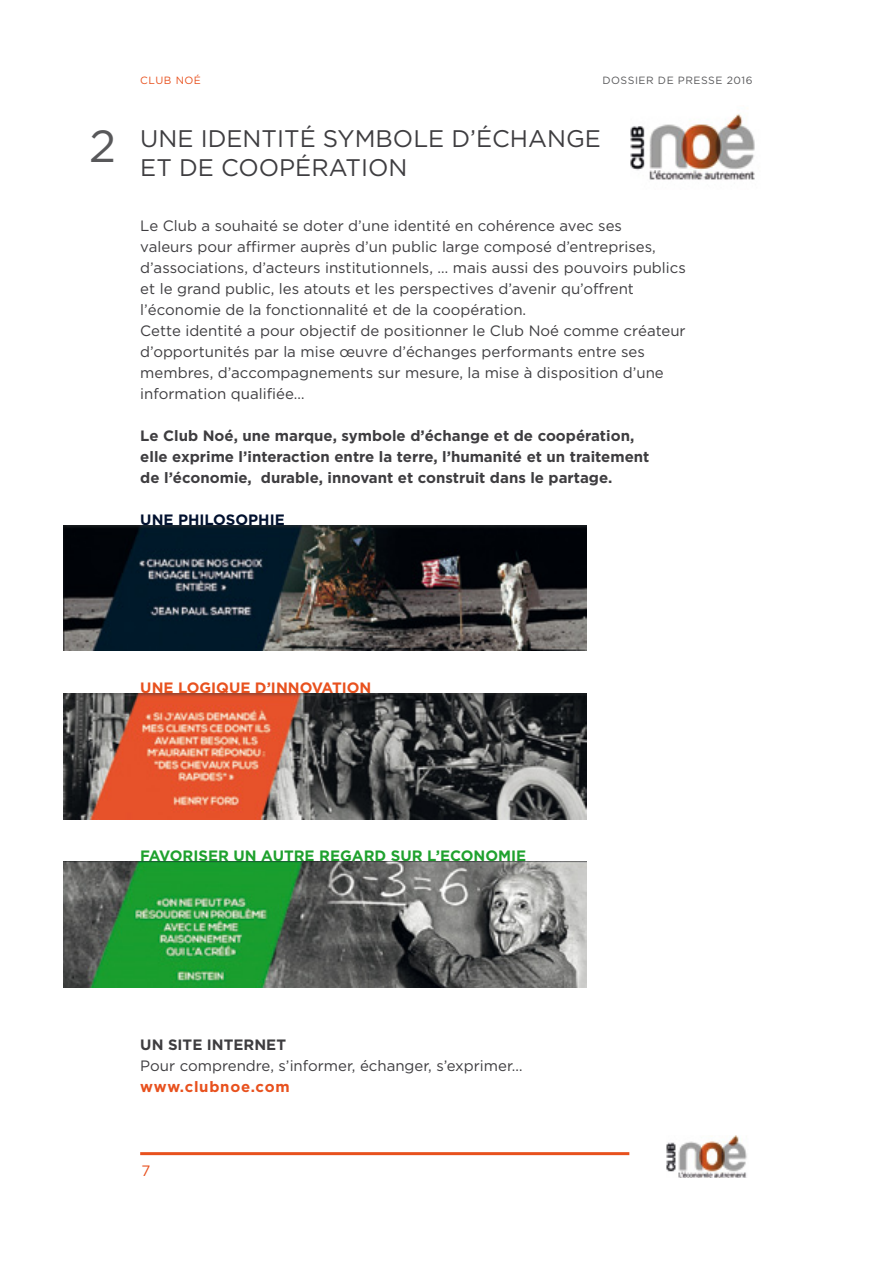
<style>
.page{position:relative;width:893px;height:1263px;background:#fff}
.page>*{position:absolute;margin:0;border:0;box-sizing:border-box;transform-origin:0 0}
.t1{font:45px "Gotham";color:#58585a}
.t2{font:24px "Gotham";color:#3e3d40}
.t3{font:15px/21px "Gotham";color:#3e3d40}
.t4{font:700 15px/21px "Gotham";color:#3e3d40}
.t5{font:700 15px "Gotham";letter-spacing:.035em;color:#e8511e}
.t6{font:700 15px "Gotham";color:#1fa12e}
.t7{font:700 15px "Gotham";color:#00102e}
.t8{font:15px "Gotham";color:#e8511e}
.t9{font:10.5px "Gotham";letter-spacing:.05em;color:#e8511e}
.t10{font:10.5px "Gotham";color:#58585a}
.s1{color:#58585a}
</style>
<div class="page">
<img style="left:64px;top:693px;width:522px;height:126px">
<img style="left:64px;top:525px;width:522px;height:125px">
<img style="left:64px;top:861px;width:522px;height:126px">
<hr style="left:140px;top:1152px;width:489px;height:3px;background:#e8511e">
<img style="left:667px;top:1136px;width:80px;height:42px">
<img style="left:630px;top:114px;width:125px;height:66px">
<h1 class="t1" style="left:89px;top:121px;width:28px">2</h1>
<p class="t9" style="left:140px;top:74px;width:68px">CLUB NOÉ <span class="s1">DOSSIER</span></p>
<p class="t10" style="left:658px;top:74px;width:29px">DE PRESSE</p>
<p class="t10" style="left:727px;top:74px;width:27px">2016</p>
<h2 class="t2" style="left:140px;top:125px;width:407px">Un e identité symbole d’échang</h2>
<h2 class="t2" style="left:585px;top:125px;width:18px">e</h2>
<h2 class="t2" style="left:140px;top:154px;width:264px">et de coopération</h2>
<p class="t3" style="left:140px;top:215px;width:547px">Le Club a souhaité se doter d’une identité en cohérence avec ses<br>valeurs pour affirmer auprès d’un public large composé d’entreprises, d’associations, d’acteurs institutionnels, … mais aussi des pouvoirs publics et le grand public, les atouts et les perspectives d’avenir qu’offrent l’économie de la fonctionnalité et de la coopération.<br>Cette identité a pour objectif de positionner le Club Noé comme créateur d’opportunités par la mise œuvre d’échanges performants entre ses membres, d’accompagnements sur mesure, la mise à disposition d’une information qualifiée…</p>
<p class="t4" style="left:140px;top:425px;width:511px">Le Club Noé, une marque, symbole d’échange et de coopération, elle exprime l’interaction entre la terre, l’humanité et un traitement de l’économie, durable, innovant et construit dans le partage.</p>
<p class="t7" style="left:140px;top:511px;width:137px">UNE PHILOSOPHIE</p>
<p class="t5" style="left:140px;top:679px;width:48px">UNE LOGI</p>
<p class="t5" style="left:216px;top:679px;width:66px">QUE D’INNO</p>
<p class="t5" style="left:312px;top:679px;width:21px">VATION</p>
<p class="t6" style="left:140px;top:847px;width:40px">FAVORI</p>
<p class="t6" style="left:199px;top:847px;width:97px">SER UN AUTRE</p>
<p class="t6" style="left:319px;top:847px;width:12px">REGAR</p>
<p class="t6" style="left:374px;top:847px;width:98px">D SUR L’ECONOMIE</p>
<p class="t4" style="left:140px;top:1034px;width:46px">UN SITE</p>
<p class="t4" style="left:207px;top:1034px;width:11px">INTERNET</p>
<p class="t3" style="left:140px;top:1055px;width:384px">Pour comprendre, s’informer, échanger, s’exprimer…</p>
<p class="t5" style="left:140px;top:1078px;width:151px">www.clubnoe.com</p>
<p class="t8" style="left:142px;top:1162px;width:10px">7</p>
</div>
